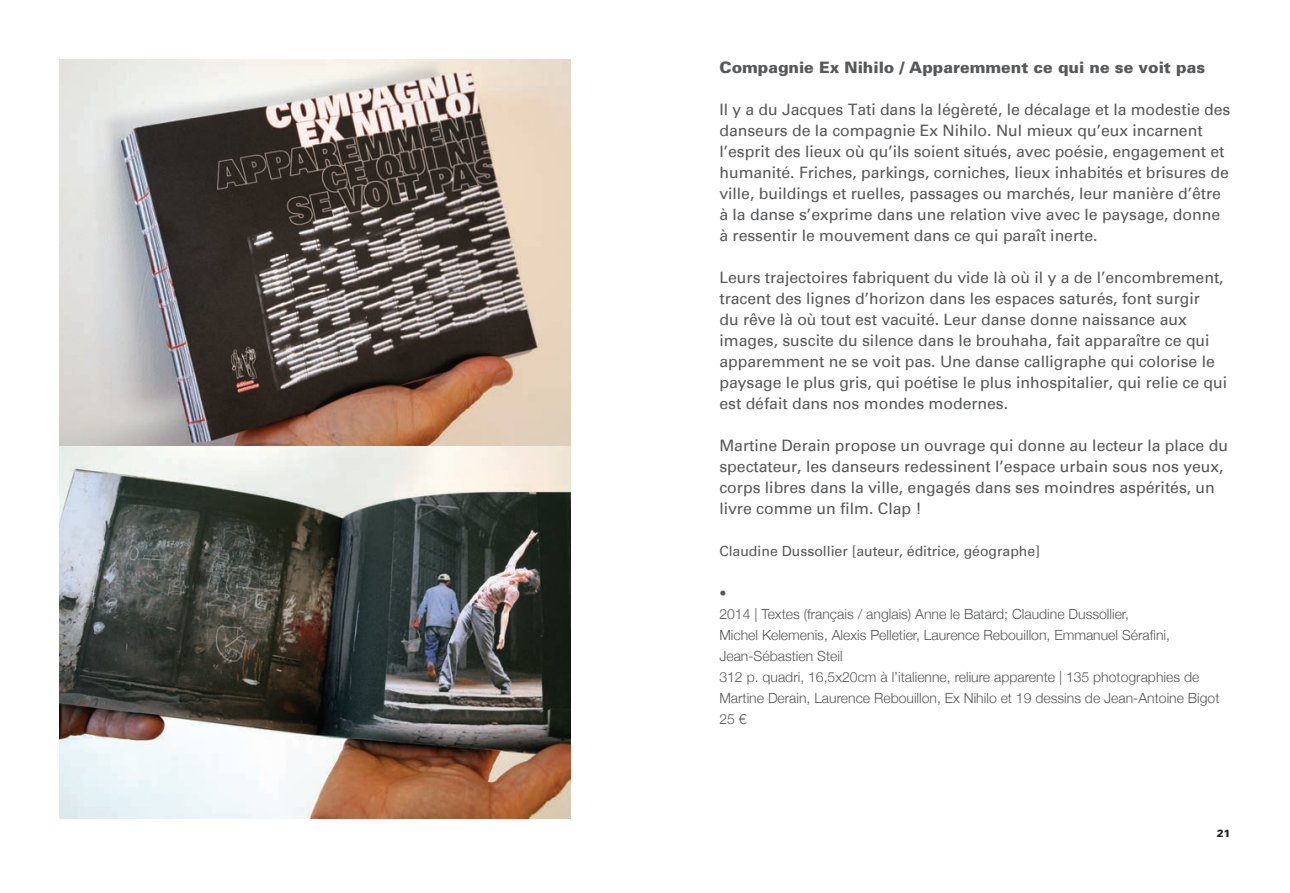
<style>
.page{position:relative;width:1290px;height:893px;background:#fff}
.page>*{position:absolute;margin:0;border:0;box-sizing:border-box;transform-origin:0 0}
.t1{font:15.75px/21px "Univers";color:#57585a}
.t2{font:900 15.75px "Univers";color:#57585a}
.t3{font:300 14px/21px "Helvetica Neue";color:#57585a}
.t4{font:14px "Univers";color:#57585a}
.t5{font:900 10.5px "Univers";color:#231f20}
</style>
<div class="page">
<img style="left:60px;top:60px;width:510px;height:386px">
<img style="left:60px;top:446px;width:510px;height:373px">
<p class="t2" style="left:719px;top:58px;width:487px">Compagnie Ex Nihilo / Apparemment ce qui ne se voit pas</p>
<p class="t1" style="left:719px;top:99px;width:512px">Il y a du Jacques Tati dans la légèreté, le décalage et la modestie des danseurs de la compagnie Ex Nihilo. Nul mieux qu’eux incarnent l’esprit des lieux où qu’ils soient situés, avec poésie, engagement et humanité. Friches, parkings, corniches, lieux inhabités et brisures de ville, buildings et ruelles, passages ou marchés, leur manière d’être à la danse s’exprime dans une relation vive avec le paysage, donne à ressentir le mouvement dans ce qui paraît inerte.</p>
<p class="t1" style="left:719px;top:267px;width:509px">Leurs trajectoires fabriquent du vide là où il y a de l’encombrement, tracent des lignes d’horizon dans les espaces saturés, font surgir<br>du rêve là où tout est vacuité. Leur danse donne naissance aux images, suscite du silence dans le brouhaha, fait apparaître ce qui apparemment ne se voit pas. Une danse calligraphe qui colorise le paysage le plus gris, qui poétise le plus inhospitalier, qui relie ce qui est défait dans nos mondes modernes.</p>
<p class="t1" style="left:719px;top:435px;width:510px">Martine Derain propose un ouvrage qui donne au lecteur la place du spectateur, les danseurs redessinent l’espace urbain sous nos yeux, corps libres dans la ville, engagés dans ses moindres aspérités, un livre comme un film. Clap !</p>
<p class="t4" style="left:719px;top:543px;width:322px">Claudine Dussollier [auteur, éditrice, géographe]</p>
<p class="t3" style="left:719px;top:582px;width:502px">•<br>2014 | Textes (français / anglais) Anne le Batard; Claudine Dussollier,<br>Michel Kelemenis, Alexis Pelletier, Laurence Rebouillon, Emmanuel Sérafini, Jean-Sébastien Steil<br>312 p. quadri, 16,5x20cm à l’italienne, reliure apparente | 135 photographies de Martine Derain, Laurence Rebouillon, Ex Nihilo et 19 dessins de Jean-Antoine Bigot 25 €</p>
<p class="t5" style="left:1216px;top:827px;width:15px">21</p>
</div>
